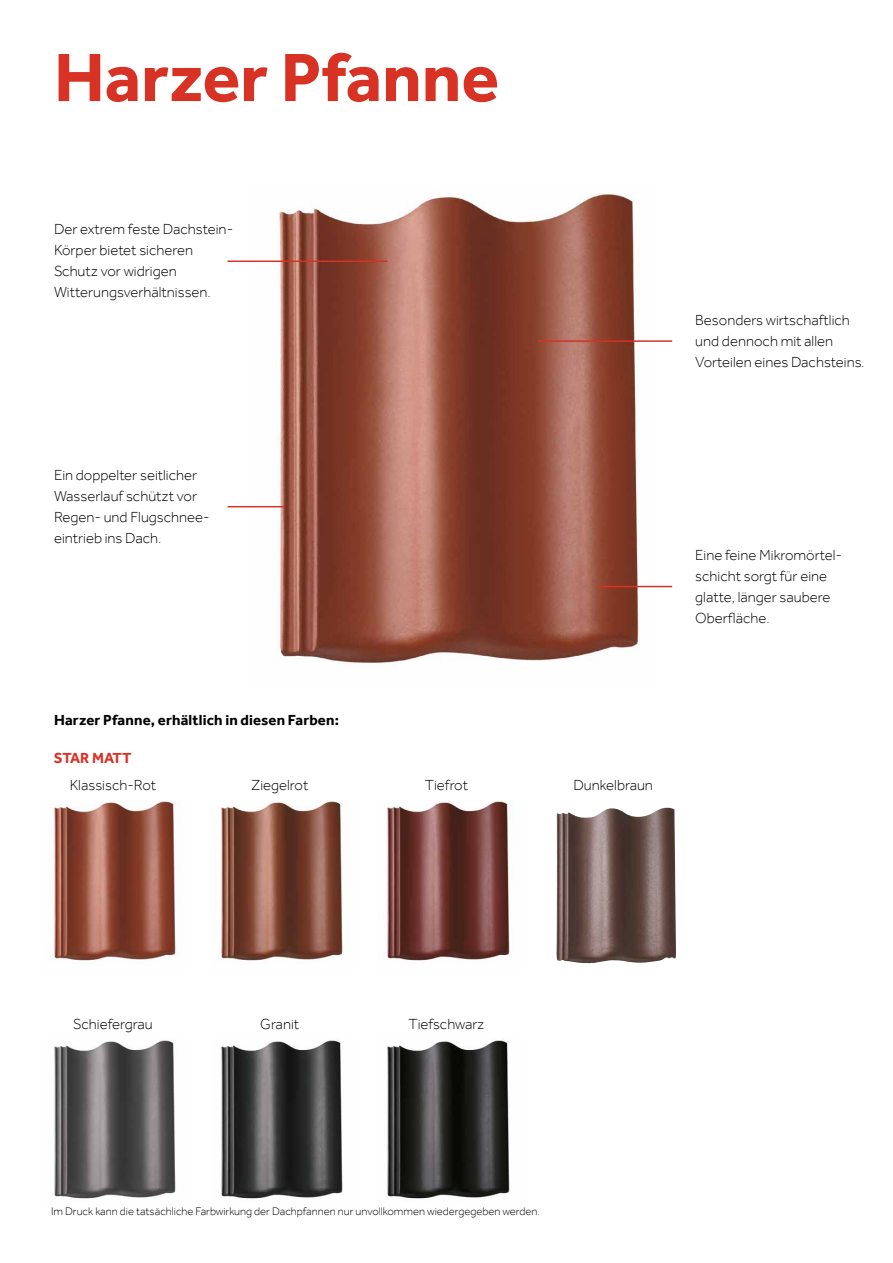
<style>
.page{position:relative;width:893px;height:1263px;background:#fff}
.page>*{position:absolute;margin:0;border:0;box-sizing:border-box;transform-origin:0 0}
.t1{font:700 70.5px "Effra";color:#d73224}
.t2{font:300 15px/21px "Effra";color:#000}
.t3{font:700 15px "Effra";letter-spacing:.01em;color:#000}
.t4{font:700 15px "Effra";letter-spacing:-.015em;color:#d73224}
.t5{font:300 11.25px "Effra";color:#000}
</style>
<div class="page">
<img style="left:253px;top:194px;width:401px;height:470px">
<hr style="left:538px;top:340px;width:134px;height:2px;background:#d73224">
<hr style="left:597px;top:586px;width:75px;height:1px;background:#d73224">
<hr style="left:227px;top:260px;width:161px;height:2px;background:#d73224">
<hr style="left:227px;top:506px;width:57px;height:1px;background:#d73224">
<img style="left:52px;top:801px;width:124px;height:161px">
<img style="left:219px;top:801px;width:125px;height:160px">
<img style="left:387px;top:801px;width:123px;height:160px">
<img style="left:556px;top:808px;width:120px;height:155px">
<img style="left:54px;top:1040px;width:122px;height:159px">
<img style="left:221px;top:1040px;width:122px;height:159px">
<img style="left:387px;top:1040px;width:123px;height:159px">
<h1 class="t1" style="left:54px;top:35px;width:447px">Harzer Pfanne</h1>
<p class="t2" style="left:54px;top:219px;width:178px">Der extrem feste Dachstein-<br>Körper bietet sicheren<br>Schutz vor widrigen<br>Witterungsverhältnissen.</p>
<p class="t2" style="left:54px;top:464px;width:157px">Ein doppelter seitlicher<br>Wasserlauf schützt vor<br>Regen- und Flugschnee&shy;eintrieb ins Dach.</p>
<p class="t3" style="left:54px;top:711px;width:286px">Harzer Pfanne, erhältlich in diesen Farben:</p>
<p class="t4" style="left:54px;top:749px;width:79px">STAR MATT</p>
<p class="t2" style="left:70px;top:775px;width:88px">Klassisch- Rot</p>
<p class="t2" style="left:251px;top:775px;width:59px">Ziegelrot</p>
<p class="t2" style="left:425px;top:775px;width:45px">Tiefrot</p>
<p class="t2" style="left:573px;top:775px;width:81px">Dunkelbraun</p>
<p class="t2" style="left:695px;top:309px;width:171px">Besonders wirtschaftlich und dennoch mit allen<br>Vorteilen eines Dachsteins.</p>
<p class="t2" style="left:695px;top:544px;width:148px">Eine feine Mikromörtel&shy;schicht sorgt für eine glatte, länger saubere<br>Oberfläche.</p>
<p class="t2" style="left:73px;top:1013px;width:81px">Schiefergrau</p>
<p class="t2" style="left:260px;top:1013px;width:40px">Granit</p>
<p class="t2" style="left:408px;top:1013px;width:77px">Tiefschwarz</p>
<p class="t5" style="left:51px;top:1204px;width:490px">Im Druck kann die tatsächliche Farbwirkung der Dachpfannen nur unvollkommen wiedergegeben werden.</p>
</div>
